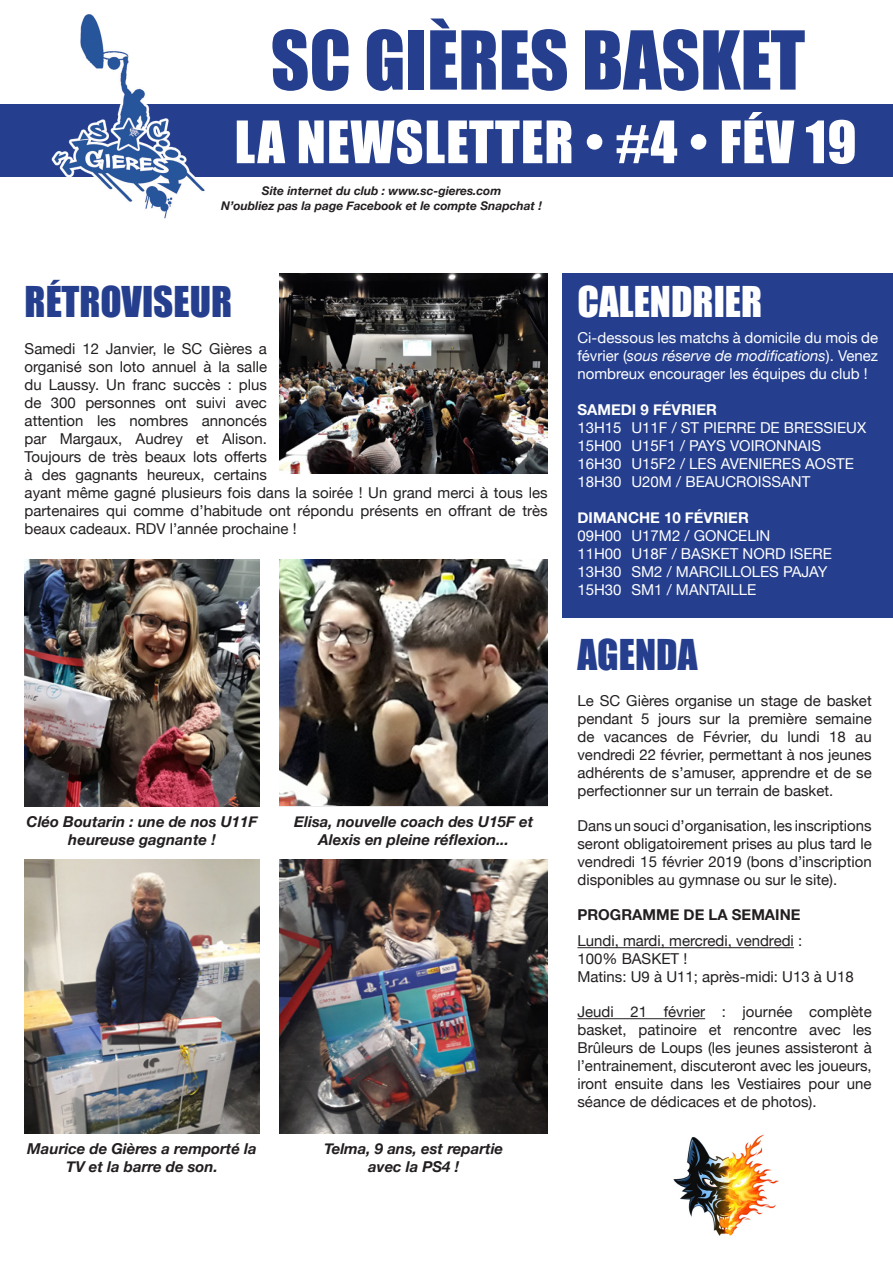
<style>
.page{position:relative;width:893px;height:1263px;background:#fff}
.page>*{position:absolute;margin:0;border:0;box-sizing:border-box;transform-origin:0 0}
.t1{font:75px "Impact";color:#253f8e}
.t2{font:54px "Impact";letter-spacing:.02em;color:#fff}
.t3{font:39px "Impact";color:#253f8e}
.t4{font:39px "Impact";color:#fff}
.t5{font:15px/18px "Helvetica Neue";color:#231f20;text-align:justify}
.t6{font:15px/18px "Helvetica Neue";color:#fff;text-align:justify}
.t7{font:italic 700 15px/18px "Helvetica Neue";color:#231f20;text-align:center}
.t8{font:700 15px "Helvetica Neue";color:#fff}
.t9{font:700 15px "Helvetica Neue";color:#231f20}
.t10{font:italic 700 12px "Helvetica Neue";color:#231f20}
.s1{font-style:italic}
</style>
<div class="page">
<div style="left:0;top:104px;width:893px;height:72px;background:#253f8e"></div>
<img style="left:38px;top:14px;width:181px;height:205px">
<div style="left:563px;top:273px;width:330px;height:345px;background:#253f8e"></div>
<hr style="left:577px;top:947px;width:217px;height:1px;background:#231f20">
<hr style="left:577px;top:1018px;width:128px;height:1px;background:#231f20">
<img style="left:673px;top:1134px;width:106px;height:102px">
<img style="left:25px;top:559px;width:234px;height:248px">
<img style="left:280px;top:559px;width:268px;height:248px">
<img style="left:25px;top:859px;width:234px;height:275px">
<img style="left:280px;top:273px;width:268px;height:201px">
<img style="left:280px;top:859px;width:268px;height:275px">
<p class="t1" style="left:271px;top:2px;width:536px">SC GIÈRES BASKET</p>
<p class="t2" style="left:235px;top:100px;width:623px">LA NEWSLETTER • #4 • FÉV 19</p>
<p class="t10" style="left:262px;top:181px;width:241px">Site internet du club : www.sc-gieres.com</p>
<p class="t10" style="left:221px;top:196px;width:322px">N’oubliez pas la page Facebook et le compte Snapchat !</p>
<p class="t3" style="left:25px;top:271px;width:209px">RÉTROVISEUR</p>
<p class="t5" style="left:25px;top:340px;width:524px;text-align:left">Samedi 12 Janvier, le SC Gières a<br>organisé son loto annuel à la salle<br>du Laussy. Un franc succès : plus<br>de 300 personnes ont suivi avec<br>attention les nombres annoncés<br>par Margaux, Audrey et Alison.<br>Toujours de très beaux lots offerts<br>à des gagnants heureux, certains<br>ayant même gagné plusieurs fois dans la soirée ! Un grand merci à tous les partenaires qui comme d’habitude ont répondu présents en offrant de très beaux cadeaux. RDV l’année prochaine !</p>
<p class="t7" style="left:27px;top:813px;width:232px">Cléo Boutarin : une de nos U11F heureuse gagnante !</p>
<p class="t7" style="left:294px;top:813px;width:240px">Elisa, nouvelle coach des U15F et<br>Alexis en pleine réflexion...</p>
<p class="t7" style="left:27px;top:1140px;width:231px">Maurice de Gières a remporté la<br>TV et la barre de son.</p>
<p class="t7" style="left:324px;top:1140px;width:180px">Telma, 9 ans, est repartie avec la PS4 !</p>
<p class="t4" style="left:577px;top:271px;width:186px">CALENDRIER</p>
<p class="t6" style="left:577px;top:330px;width:302px">Ci-dessous les matchs à domicile du mois de février (<span class="s1">sous réserve de modifications</span>). Venez nombreux encourager les équipes du club !</p>
<p class="t8" style="left:577px;top:398px;width:141px">SAMEDI 9 FÉVRIER</p>
<p class="t6" style="left:577px;top:420px;width:290px">13H15 U11F / ST PIERRE DE BRESSIEUX</p>
<p class="t6" style="left:577px;top:438px;width:245px">15H00 U15F1 / PAYS VOIRONNAIS</p>
<p class="t6" style="left:577px;top:456px;width:278px">16H30 U15F2 / LES AVENIERES AOSTE</p>
<p class="t6" style="left:577px;top:474px;width:234px">18H30 U20M / BEAUCROISSANT</p>
<p class="t8" style="left:577px;top:506px;width:173px">DIMANCHE 10 FÉVRIER</p>
<p class="t6" style="left:577px;top:528px;width:194px">09H00 U17M2 / GONCELIN</p>
<p class="t6" style="left:577px;top:546px;width:256px">11H00 U18F / BASKET NORD ISERE</p>
<p class="t6" style="left:577px;top:564px;width:252px">13H30 SM2 / MARCILLOLES PAJAY</p>
<p class="t6" style="left:577px;top:582px;width:180px">15H30 SM1 / MANTAILLE</p>
<p class="t3" style="left:577px;top:624px;width:122px">AGENDA</p>
<p class="t5" style="left:577px;top:692px;width:296px">Le SC Gières organise un stage de basket pendant 5 jours sur la première semaine de vacances de Février, du lundi 18 au vendredi 22 février, permettant à nos jeunes adhérents de s’amuser, apprendre et de se perfectionner sur un terrain de basket.</p>
<p class="t5" style="left:577px;top:817px;width:296px">Dans un souci d’organisation, les inscriptions seront obligatoirement prises au plus tard le vendredi 15 février 2019 (bons d’inscription disponibles au gymnase ou sur le site).</p>
<p class="t9" style="left:577px;top:902px;width:225px">PROGRAMME DE LA SEMAINE</p>
<p class="t5" style="left:577px;top:933px;width:226px">Lundi, mardi, mercredi, vendredi :</p>
<p class="t5" style="left:577px;top:951px;width:111px">100% BASKET !</p>
<p class="t5" style="left:577px;top:969px;width:278px">Matins: U9 à U11; après-midi: U13 à U18</p>
<p class="t5" style="left:577px;top:1004px;width:296px">Jeudi 21 février : journée complète basket, patinoire et rencontre avec les Brûleurs de Loups (les jeunes assisteront à l’entrainement, discuteront avec les joueurs, iront ensuite dans les Vestiaires pour une séance de dédicaces et de photos).</p>
</div>
